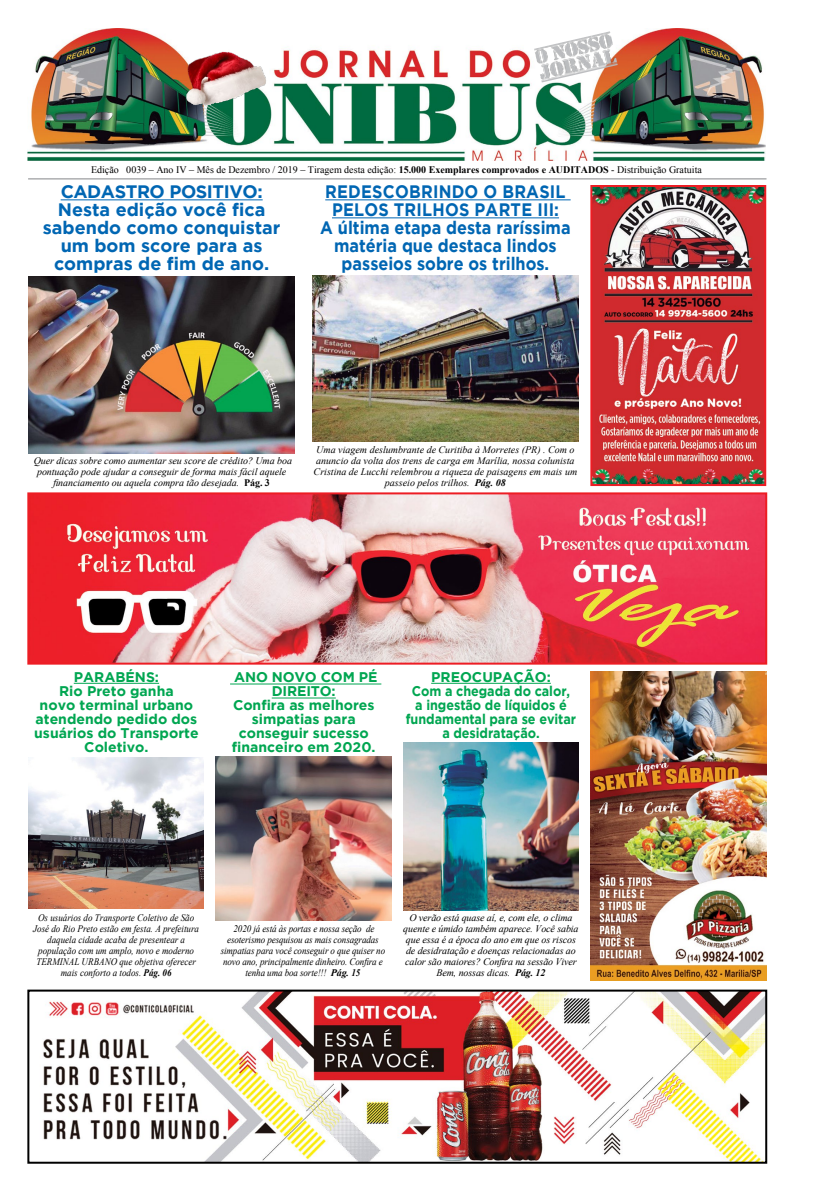
<style>
.page{position:relative;width:823px;height:1191px;background:#fff}
.page>*{position:absolute;margin:0;border:0;box-sizing:border-box;transform-origin:0 0}
.t1{font:700 18px "Gotham";color:#0066b3;scale:.9 1}
.t2{font:700 18px/18px "Gotham";color:#0066b3;text-align:center}
.t3{font:700 14px/14px "Gotham";color:#00a651;text-align:center}
.t4{font:italic 10px/11px "Times New Roman";letter-spacing:-.005em;color:#000;text-align:center}
.t5{font:italic 10px/11px "Times New Roman";letter-spacing:-.005em;color:#000;text-align:center;scale:.9 1}
.t6{font:10px "Times New Roman";color:#000}
.s1{font-weight:700}
.s2{font-weight:700;font-style:normal}
</style>
<div class="page">
<img style="left:27px;top:28px;width:737px;height:133px">
<hr style="left:28px;top:178px;width:738px;height:1px;background:#848688">
<hr style="left:61px;top:200px;width:201px;height:1px;background:#0066b3">
<hr style="left:230px;top:684px;width:151px;height:1px;background:#00a651">
<hr style="left:271px;top:698px;width:64px;height:1px;background:#00a651">
<hr style="left:431px;top:683px;width:119px;height:1px;background:#00a651">
<img style="left:593px;top:188px;width:169px;height:295px">
<div style="left:590px;top:185px;width:175px;height:301px;border:2px solid #ed1d24"></div>
<hr style="left:325px;top:200px;width:245px;height:1px;background:#0066b3">
<hr style="left:332px;top:218px;width:226px;height:1px;background:#0066b3">
<hr style="left:74px;top:683px;width:85px;height:1px;background:#00a651">
<img style="left:30px;top:495px;width:733px;height:166px">
<div style="left:27px;top:492px;width:739px;height:172px;border:2px solid #ed1d24"></div>
<img style="left:590px;top:671px;width:175px;height:309px">
<img style="left:43px;top:992px;width:720px;height:168px">
<div style="left:27px;top:989px;width:739px;height:174px;border:2px solid #000"></div>
<img style="left:28px;top:276px;width:267px;height:177px">
<img style="left:312px;top:275px;width:266px;height:166px">
<img style="left:28px;top:757px;width:176px;height:152px">
<img style="left:403px;top:743px;width:175px;height:167px">
<img style="left:216px;top:756px;width:175px;height:164px">
<img style="left:181px;top:49px;width:90px;height:60px">
<img style="left:533px;top:31px;width:84px;height:51px">
<p class="t6" style="left:91px;top:163px;width:612px">Edição 0039 – Ano IV – Mês de Dezembro / 2019 – Tiragem desta edição: <span class="s1">15.000 Exemplares comprovados e auditados</span> - Distribuição Gratuita</p>
<h1 class="t2" style="left:43px;top:182px;width:239px">CADASTRO POSITIVO:<br>Nesta edição você fica sabendo como conquistar um bom score para as compras de fim de ano.</h1>
<h1 class="t1" style="left:325px;top:181px;width:28px">Redesco</h1>
<h1 class="t1" style="left:409px;top:181px;width:27px">brindo</h1>
<h1 class="t1" style="left:483px;top:181px;width:34px">o Brasi</h1>
<h1 class="t1" style="left:555px;top:181px;width:13px">l</h1>
<h1 class="t1" style="left:332px;top:199px;width:172px">pelos tri lhos parte</h1>
<h1 class="t1" style="left:537px;top:199px;width:26px">III:</h1>
<h1 class="t1" style="left:320px;top:217px;width:279px">A última etapa desta raríssima</h1>
<h1 class="t1" style="left:334px;top:235px;width:248px">matéria que destaca lindos</h1>
<h1 class="t1" style="left:341px;top:253px;width:232px">passeios sobre os trilhos.</h1>
<p class="t4" style="left:34px;top:455px;width:260px">Quer dicas sobre como aumentar seu score de crédito? Uma boa pontuação pode ajudar a conseguir de forma mais fácil aquele financiamento ou aquela compra tão desejada. <span class="s2">Pág. 3</span></p>
<p class="t4" style="left:313px;top:444px;width:265px">Uma viagem deslumbrante de Curitiba à Morretes (PR) . Com o anuncio da volta dos trens de carga em Marília, nossa colunista Cristina de Lucchi relembrou a riqueza de paisagens em mais um passeio pelos trilhos. <span class="s1">Pág. 08</span></p>
<h2 class="t3" style="left:34px;top:669px;width:166px">PARABÉNS:<br>Rio Preto ganha<br>novo terminal urbano atendendo pedido dos usuários do Transporte<br>Coletivo.</h2>
<h2 class="t3" style="left:232px;top:670px;width:147px">ANO NOVO COM PÉ<br>DIREITO:<br>Confira as melhores simpatias para conseguir sucesso financeiro em 2020.</h2>
<h2 class="t3" style="left:405px;top:669px;width:172px">PREOCUPAÇÃO:<br>Com a chegada do calor,<br>a ingestão de líquidos é fundamental para se evitar a desidratação.</h2>
<p class="t5" style="left:33px;top:911px;width:186px">Os usuários do Transporte Coletivo de São José do Rio Preto estão em festa. A prefeitura daquela cidade acaba de presentear a população com um amplo, novo e moderno TERMINAL URBANO que objetiva oferecer mais conforto a todos. <span class="s1">Pág. 06</span></p>
<p class="t5" style="left:220px;top:922px;width:184px">2020 já está às portas e nossa seção de esoterismo pesquisou as mais consagradas simpatias para você conseguir o que quiser no novo ano, principalmente dinheiro. Confira e tenha uma boa sorte!!! <span class="s1">Pág. 15</span></p>
<p class="t4" style="left:403px;top:912px;width:177px">O verão está quase aí, e, com ele, o clima quente e úmido também aparece. Você sabia que essa é a época do ano em que os riscos de desidratação e doenças relacionadas ao calor são maiores? Confira na sessão Viver Bem, nossas dicas. <span class="s1">Pág. 12</span></p>
</div>
